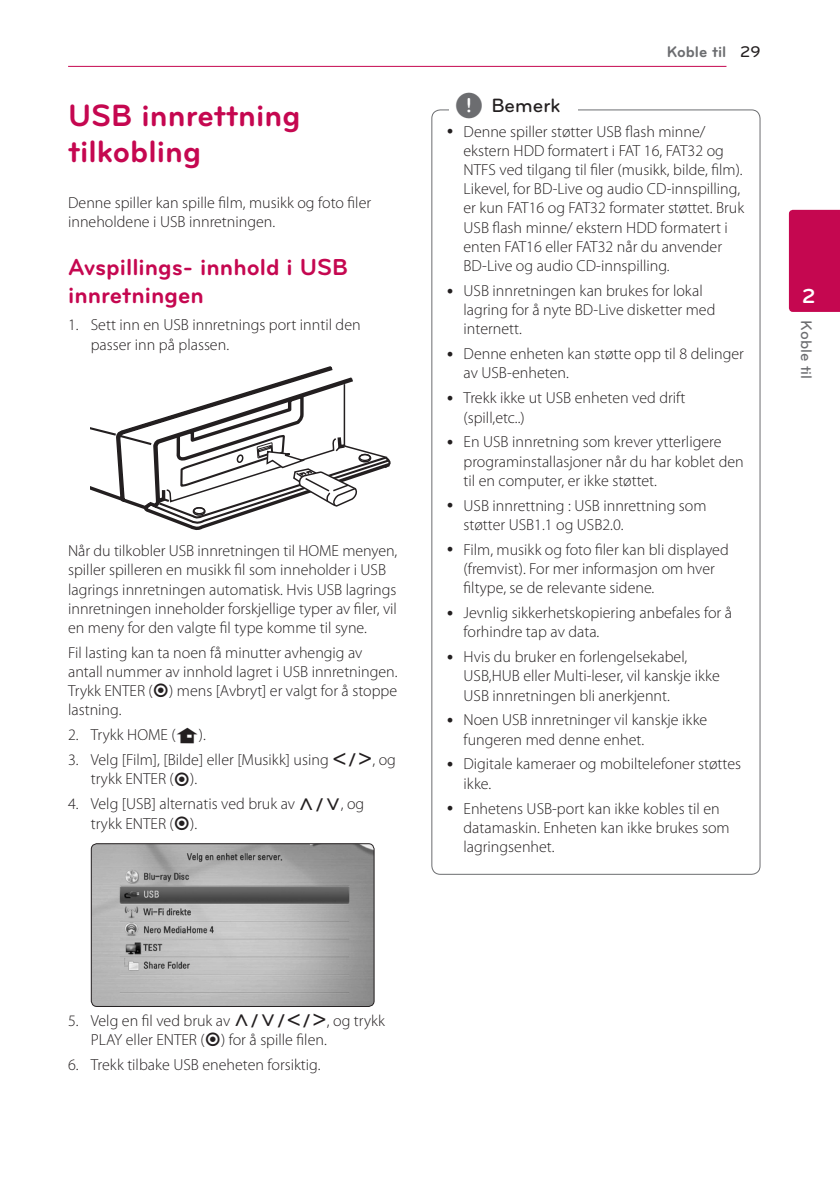
<style>
.page{position:relative;width:840px;height:1191px;background:#fff}
.page>*{position:absolute;margin:0;border:0;box-sizing:border-box;transform-origin:0 0}
.Title_1{font:700 32px/36px "Bryant LG";color:#c50750}
.Title_2{font:700 24px/28px "Bryant LG";color:#c50750}
.t1{font:700 21px "Bryant LG";color:#fff}
.t2{font:500 20px "Bryant LG";color:#231f20}
.Content_text_Light{font:300 16px/19.2px "Myriad Pro";color:#231f20}
.Content_text_Num{font:300 16px/19.2px "Myriad Pro";color:#231f20}
.t3{font:700 16px "Bryant LG";color:#6c6d70}
.t4{font:500 16px "Bryant LG";color:#6c6d70}
.s1{font-family:"UPSYS Common";font-weight:400}
.s2{font-family:"UPSYS Common";font-weight:400;font-size:30px;color:#6c6d70}
.s3{font-weight:500;color:#231f20}
</style>
<div class="page">
<hr style="left:68px;top:66px;width:658px;height:1px;background:#c50750">
<div style="left:788px;top:210px;width:51px;height:102px;background:#c50750"></div>
<svg style="left:91px;top:366px;width:300px;height:164px"></svg>
<img style="left:91px;top:843px;width:283px;height:163px">
<div style="left:91px;top:843px;width:283px;height:164px;border:1px solid #231f20;border-radius:6px"></div>
<p class="Title_1" style="left:68px;top:97px;width:234px">USB innrettning tilkobling</p>
<p class="Content_text_Light" style="left:68px;top:192px;width:304px">Denne spiller kan spille film, musikk og foto filer inneholdene i USB innretningen.</p>
<p class="Title_2" style="left:68px;top:253px;width:281px">Avspillings- innhold i USB innretningen</p>
<p class="Content_text_Num" style="left:91px;top:315px;width:271px;text-indent:-23px">1. Sett inn en USB innretnings port inntil den passer inn på plassen.</p>
<p class="Content_text_Light" style="left:68px;top:541px;width:330px">Når du tilkobler USB innretningen til HOME menyen, spiller spilleren en musikk fil som inneholder i USB lagrings innretningen automatisk. Hvis USB lagrings innretningen inneholder forskjellige typer av filer, vil en meny for den valgte fil type komme til syne.</p>
<p class="Content_text_Light" style="left:68px;top:643px;width:331px">Fil lasting kan ta noen få minutter avhengig av antall nummer av innhold lagret i USB innretningen.<br>Trykk ENTER (<span class="s1">b</span>) mens [Avbryt] er valgt for å stoppe lastning.</p>
<p class="Content_text_Num" style="left:68px;top:725px;width:139px">2. Trykk HOME (<span class="s1">n</span>).</p>
<p class="Content_text_Num" style="left:91px;top:750px;width:306px;text-indent:-23px">3. Velg [Film], [Bilde] eller [Musikk] using <span class="s1">A/D</span>, og trykk ENTER (<span class="s1">b</span>).</p>
<p class="Content_text_Num" style="left:91px;top:794px;width:275px;text-indent:-23px">4. Velg [USB] alternatis ved bruk av <span class="s1">W/S</span>, og trykk ENTER (<span class="s1">b</span>).</p>
<p class="t2" style="left:454px;top:93px;width:107px"><span class="s2">,</span> Bemerk</p>
<p class="t3" style="left:666px;top:42px;width:95px">Koble til <span class="s3">29</span></p>
<p class="Content_text_Light" style="left:463px;top:121px;width:282px">Denne spiller støtter USB flash minne/ ekstern HDD formatert i FAT 16, FAT32 og NTFS ved tilgang til filer (musikk, bilde, film).<br>Likevel, for BD-Live og audio CD-innspilling, er kun FAT16 og FAT32 formater støttet. Bruk USB flash minne/ ekstern HDD formatert i enten FAT16 eller FAT32 når du anvender BD-Live og audio CD-innspilling.</p>
<p class="Content_text_Light" style="left:463px;top:281px;width:253px">USB innretningen kan brukes for lokal lagring for å nyte BD-Live disketter med internett.</p>
<p class="Content_text_Light" style="left:463px;top:344px;width:282px">Denne enheten kan støtte opp til 8 delinger av USB-enheten.</p>
<p class="Content_text_Light" style="left:463px;top:388px;width:223px">Trekk ikke ut USB enheten ved drift (spill,etc..)</p>
<p class="Content_text_Light" style="left:463px;top:432px;width:281px">En USB innretning som krever ytterligere programinstallasjoner når du har koblet den til en computer, er ikke støttet.</p>
<p class="Content_text_Light" style="left:463px;top:495px;width:244px">USB innrettning : USB innrettning som støtter USB1.1 og USB2.0.</p>
<p class="Content_text_Light" style="left:463px;top:539px;width:266px">Film, musikk og foto filer kan bli displayed (fremvist). For mer informasjon om hver filtype, se de relevante sidene.</p>
<p class="Content_text_Light" style="left:463px;top:603px;width:270px">Jevnlig sikkerhetskopiering anbefales for å forhindre tap av data.</p>
<p class="Content_text_Light" style="left:463px;top:647px;width:258px">Hvis du bruker en forlengelsekabel,<br>USB,HUB eller Multi-leser, vil kanskje ikke<br>USB innretningen bli anerkjennt.</p>
<p class="Content_text_Light" style="left:463px;top:710px;width:245px">Noen USB innretninger vil kanskje ikke fungeren med denne enhet.</p>
<p class="Content_text_Light" style="left:463px;top:754px;width:279px">Digitale kameraer og mobiltelefoner støttes ikke.</p>
<p class="Content_text_Light" style="left:463px;top:798px;width:267px">Enhetens USB-port kan ikke kobles til en datamaskin. Enheten kan ikke brukes som lagringsenhet.</p>
<h3 class="t1" style="left:801px;top:283px;width:15px">2</h3>
<p class="t4" style="left:815px;top:320px;width:60px;rotate:90deg">Koble til</p>
<p class="Content_text_Num" style="left:91px;top:1011px;width:295px;text-indent:-23px">5. Velg en fil ved bruk av <span class="s1">W/S/A/D</span>, og trykk<br>PLAY eller ENTER (<span class="s1">b</span>) for å spille filen.</p>
<p class="Content_text_Num" style="left:68px;top:1055px;width:254px">6. Trekk tilbake USB eneheten forsiktig.</p>
</div>
